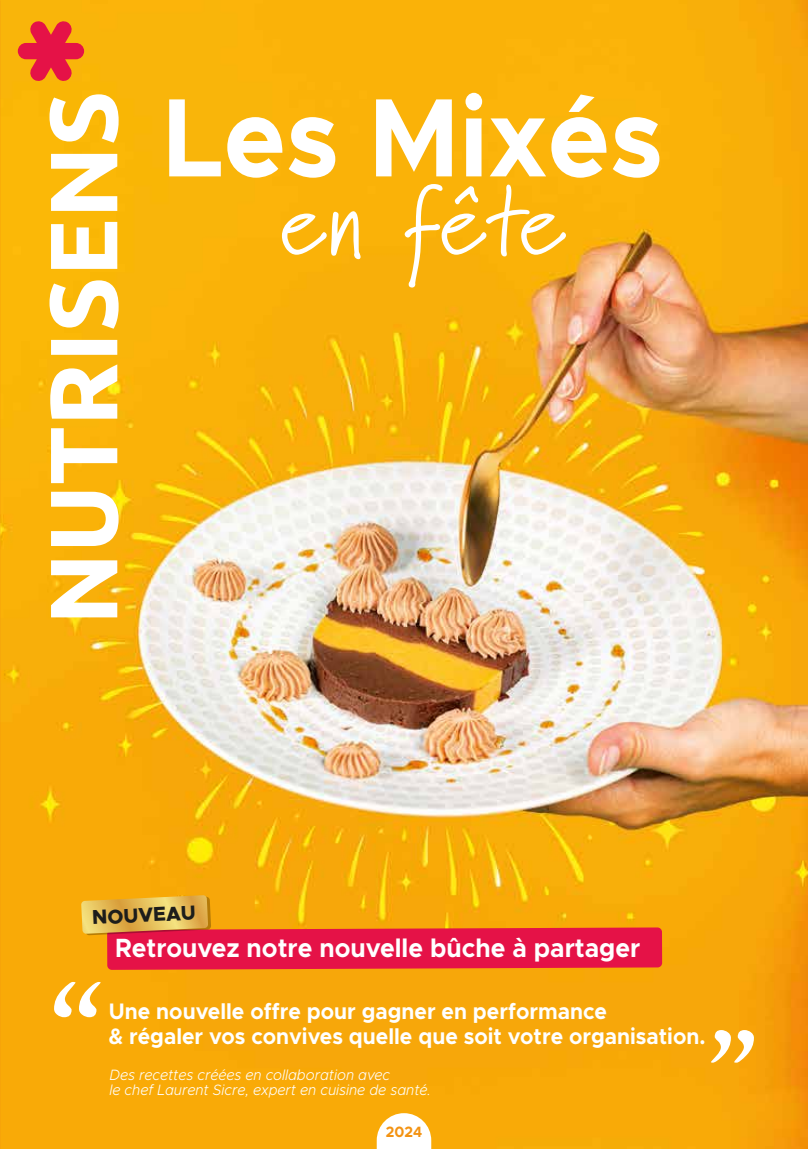
<style>
.page{position:relative;width:808px;height:1149px;background:#fff}
.page>*{position:absolute;margin:0;border:0;box-sizing:border-box;transform-origin:0 0}
.t1{font:700 111.9px "Metropolis";color:#fff;scale:.94 1}
.t2{font:98.4px "Marydale";letter-spacing:.01em;color:#fff;scale:.96 1}
.t3{font:700 26.4px "Metropolis";color:#fff;scale:.94 1}
.t4{font:700 22.5px/25.5px "Metropolis";color:#fff;scale:.94 1}
.t5{font:800 20.1px "Metropolis";color:#1d1d1b}
.t6{font:italic 300 15px/15px "Metropolis";color:#fff;scale:.94 1}
.t7{font:700 15px "Metropolis";color:#f39313;scale:.94 1}
</style>
<div class="page">
<img style="left:0;top:0;width:808px;height:1148px">
<svg style="left:49px;top:94px;width:70px;height:523px"></svg>
<svg style="left:18px;top:20px;width:66px;height:62px;background:#ed562d"></svg>
<svg style="left:54px;top:981px;width:47px;height:35px"></svg>
<svg style="left:711px;top:1029px;width:43px;height:33px"></svg>
<hr style="left:0;top:991px;width:1px;height:157px;background:#f39313">
<svg style="left:377px;top:1112px;width:54px;height:36px"></svg>
<hr style="left:0;top:333px;width:1px;height:131px;background:#f39313">
<svg style="left:81px;top:894px;width:581px;height:75px;background:#ec5f2f"></svg>
<h1 class="t1" style="left:163px;top:67px;width:534px">Les Mixés</h1>
<h2 class="t2" style="left:280px;top:163px;width:299px">en fête</h2>
<p class="t5" style="left:92px;top:904px;width:105px;rotate:-3deg">NOUVEAU</p>
<p class="t3" style="left:115px;top:930px;width:560px">Retrouvez notre nouvelle bûche à partager</p>
<p class="t4" style="left:109px;top:997px;width:636px">Une nouvelle offre pour gagner en performance<br>&amp; régaler vos convives quelle que soit votre organisation.</p>
<p class="t6" style="left:109px;top:1067px;width:343px">Des recettes créées en collaboration avec<br>le chef Laurent Sicre, expert en cuisine de santé.</p>
<p class="t7" style="left:386px;top:1121px;width:40px">2024</p>
</div>
